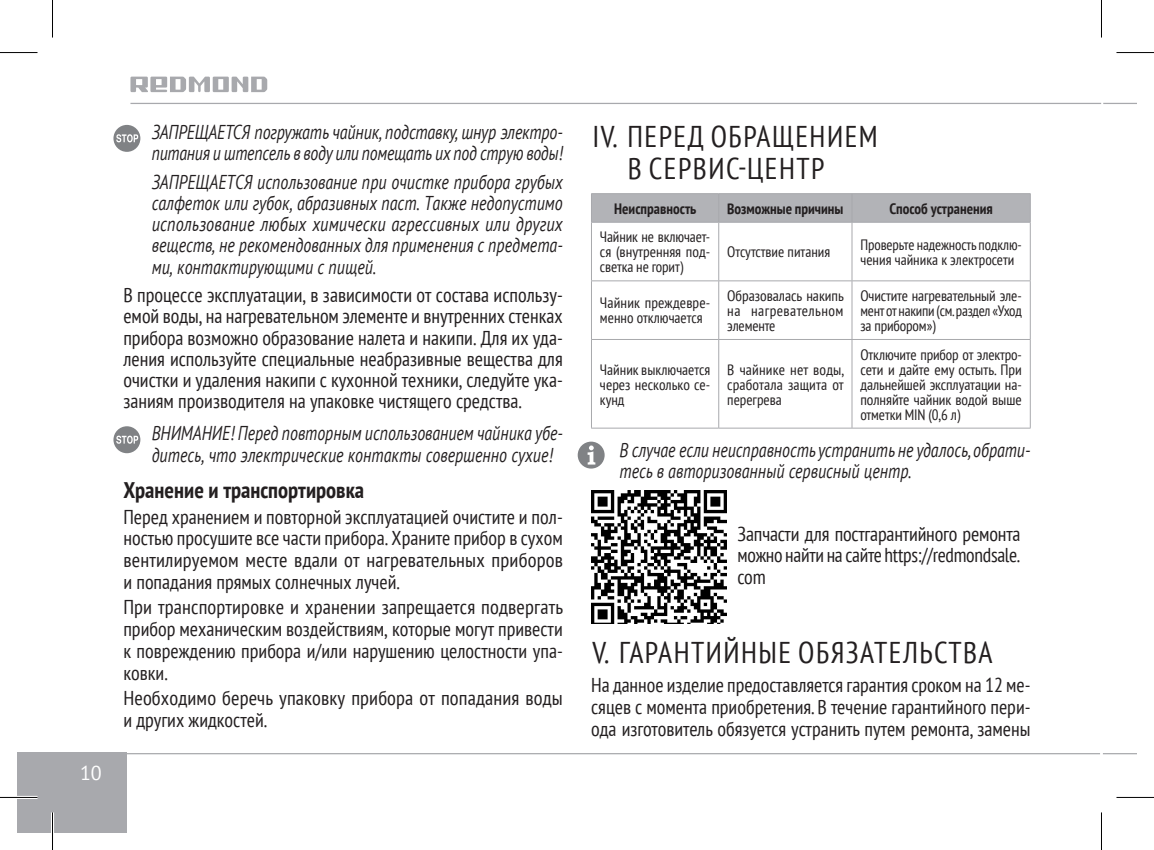
<style>
.page{position:relative;width:1154px;height:850px;background:#fff}
.page>*{position:absolute;margin:0;border:0;box-sizing:border-box;transform-origin:0 0}
.t1{font:condensed 30px/32.5px "PT Sans";letter-spacing:.05em;color:#231f20;text-align:center}
.Heading_2{font:700 condensed 22.5px "PT Sans";color:#231f20}
.t2{font:condensed 20px/21.8px "PT Sans";color:#231f20;text-align:justify}
.Footnote_1{font:italic 20px/21.2px "PT Sans";color:#231f20;scale:.8 1}
.t3{font:20px "PT Sans";color:#fff}
.Plain_Text{font:condensed 15px/15px "PT Sans";letter-spacing:-.005em;color:#231f20;text-align:justify}
.Plain_Text_Header{font:700 condensed 15px "PT Sans";color:#231f20}
</style>
<div class="page">
<div style="left:17px;top:752px;width:110px;height:80px;background:#a8a9ad"></div>
<svg style="left:130px;top:77px;width:137px;height:15px"></svg>
<hr style="left:130px;top:103px;width:971px;height:1px;background:#a8a9ad">
<hr style="left:102px;top:752px;width:998px;height:2px;background:#a8a9ad">
<hr style="left:1103px;top:103px;width:34px;height:1px;background:#a8a9ad">
<hr style="left:1103px;top:752px;width:34px;height:2px;background:#a8a9ad">
<svg style="left:113px;top:125px;width:27px;height:27px"></svg>
<svg style="left:113px;top:426px;width:27px;height:27px"></svg>
<hr style="left:591px;top:222px;width:1px;height:58px;background:#a8a9ad">
<hr style="left:718px;top:222px;width:1px;height:58px;background:#a8a9ad">
<hr style="left:852px;top:222px;width:178px;height:1px;background:#a8a9ad">
<hr style="left:851px;top:222px;width:1px;height:58px;background:#a8a9ad">
<hr style="left:1030px;top:222px;width:1px;height:58px;background:#a8a9ad">
<hr style="left:591px;top:280px;width:128px;height:1px;background:#a8a9ad">
<hr style="left:591px;top:281px;width:1px;height:58px;background:#a8a9ad">
<hr style="left:719px;top:280px;width:133px;height:1px;background:#a8a9ad">
<hr style="left:718px;top:281px;width:1px;height:58px;background:#a8a9ad">
<hr style="left:852px;top:280px;width:178px;height:1px;background:#a8a9ad">
<hr style="left:851px;top:281px;width:1px;height:58px;background:#a8a9ad">
<hr style="left:1030px;top:281px;width:1px;height:58px;background:#a8a9ad">
<hr style="left:591px;top:339px;width:128px;height:1px;background:#a8a9ad">
<hr style="left:591px;top:339px;width:1px;height:88px;background:#a8a9ad">
<hr style="left:719px;top:339px;width:133px;height:1px;background:#a8a9ad">
<hr style="left:718px;top:339px;width:1px;height:88px;background:#a8a9ad">
<hr style="left:852px;top:339px;width:178px;height:1px;background:#a8a9ad">
<hr style="left:851px;top:339px;width:1px;height:88px;background:#a8a9ad">
<hr style="left:1030px;top:339px;width:1px;height:88px;background:#a8a9ad">
<hr style="left:591px;top:427px;width:128px;height:1px;background:#a8a9ad">
<hr style="left:719px;top:427px;width:133px;height:1px;background:#a8a9ad">
<hr style="left:852px;top:427px;width:178px;height:1px;background:#a8a9ad">
<div style="left:591px;top:193px;width:440px;height:29px;background:#b2b3b7"></div>
<hr style="left:591px;top:222px;width:128px;height:1px;background:#a8a9ad">
<hr style="left:719px;top:222px;width:133px;height:1px;background:#a8a9ad">
<img style="left:591px;top:490px;width:136px;height:133px">
<svg style="left:578px;top:441px;width:27px;height:27px"></svg>
<hr style="left:0;top:795px;width:38px;height:3px;background:#fff">
<hr style="left:51px;top:812px;width:3px;height:37px;background:#fff">
<hr style="left:0;top:52px;width:38px;height:1px;background:#000">
<hr style="left:1116px;top:52px;width:38px;height:1px;background:#000">
<hr style="left:0;top:796px;width:38px;height:1px;background:#000">
<hr style="left:1116px;top:796px;width:38px;height:1px;background:#000">
<hr style="left:52px;top:0;width:1px;height:38px;background:#000">
<hr style="left:52px;top:812px;width:1px;height:37px;background:#000">
<hr style="left:1101px;top:0;width:1px;height:38px;background:#000">
<hr style="left:1101px;top:812px;width:1px;height:37px;background:#000">
<p class="t3" style="left:80px;top:760px;width:23px">10</p>
<p class="Footnote_1" style="left:152px;top:121px;width:515px">ЗАПРЕЩАЕТСЯ погружать чайник, подставку, шнур электро&shy;питания и штепсель в воду или помещать их под струю воды!</p>
<p class="Footnote_1" style="left:152px;top:170px;width:515px;text-align:justify">ЗАПРЕЩАЕТСЯ использование при очистке прибора грубых салфеток или губок, абразивных паст. Также недопустимо использование любых химически агрессивных или других веществ, не рекомендованных для применения с предмета&shy;ми, контактирующими с пищей.</p>
<p class="t2" style="left:123px;top:284px;width:441px">В процессе эксплуатации, в зависимости от состава использу&shy;емой воды, на нагревательном элементе и внутренних стенках прибора возможно образование налета и накипи. Для их уда&shy;ления используйте специальные неабразивные вещества для очистки и удаления накипи с кухонной техники, следуйте ука&shy;заниям производителя на упаковке чистящего средства.</p>
<p class="Footnote_1" style="left:152px;top:422px;width:515px">ВНИМАНИЕ! Перед повторным использованием чайника убе&shy;дитесь, что электрические контакты совершенно сухие!</p>
<p class="Heading_2" style="left:123px;top:475px;width:242px">Хранение и транспортировка</p>
<p class="t2" style="left:123px;top:505px;width:441px">Перед хранением и повторной эксплуатацией очистите и пол&shy;ностью просушите все части прибора. Храните прибор в сухом вентилируемом месте вдали от нагревательных приборов и попадания прямых солнечных лучей.</p>
<p class="t2" style="left:123px;top:595px;width:441px">При транспортировке и хранении запрещается подвергать прибор механическим воздействиям, которые могут привести к повреждению прибора и/или нарушению целостности упа&shy;ковки.</p>
<p class="t2" style="left:123px;top:686px;width:441px">Необходимо беречь упаковку прибора от попадания воды и других жидкостей.</p>
<p class="t1" style="left:592px;top:119px;width:287px">IV. ПЕРЕД ОБРАЩЕНИЕМ<br>В СЕРВИС-ЦЕНТР</p>
<p class="Plain_Text_Header" style="left:614px;top:198px;width:84px">Неисправность</p>
<p class="Plain_Text_Header" style="left:727px;top:198px;width:118px">Возможные причины</p>
<p class="Plain_Text_Header" style="left:889px;top:198px;width:105px">Способ устранения</p>
<p class="Plain_Text" style="left:600px;top:229px;width:112px">Чайник не включает&shy;ся (внутренняя под&shy;светка не горит)</p>
<p class="Plain_Text" style="left:727px;top:244px;width:105px">Отсутствие питания</p>
<p class="Plain_Text" style="left:860px;top:236px;width:163px">Проверьте надежность подклю&shy;чения чайника к электросети</p>
<p class="Plain_Text" style="left:600px;top:295px;width:112px">Чайник преждевре&shy;менно отключается</p>
<p class="Plain_Text" style="left:727px;top:288px;width:118px">Образовалась накипь на нагревательном элементе</p>
<p class="Plain_Text" style="left:860px;top:288px;width:163px">Очистите нагревательный эле&shy;мент от накипи (см. раздел «Уход за прибором»)</p>
<p class="Plain_Text" style="left:600px;top:361px;width:112px">Чайник выключается через несколько се&shy;кунд</p>
<p class="Plain_Text" style="left:727px;top:361px;width:119px">В чайнике нет воды, сработала защита от перегрева</p>
<p class="Plain_Text" style="left:860px;top:346px;width:163px">Отключите прибор от электро&shy;сети и дайте ему остыть. При дальнейшей эксплуатации на&shy;полняйте чайник водой выше отметки MIN (0,6 л)</p>
<p class="Footnote_1" style="left:619px;top:438px;width:515px">В случае если неисправность устранить не удалось, обрати&shy;тесь в авторизованный сервисный центр.</p>
<p class="t2" style="left:738px;top:522px;width:284px">Запчасти для постгарантийного ремонта можно найти на сайте https://redmondsale. com</p>
<p class="t1" style="left:592px;top:635px;width:402px">V. ГАРАНТИЙНЫЕ ОБЯЗАТЕЛЬСТВА</p>
<p class="t2" style="left:591px;top:673px;width:441px">На данное изделие предоставляется гарантия сроком на 12 ме&shy;сяцев с момента приобретения. В течение гарантийного пери&shy;ода изготовитель обязуется устранить путем ремонта, замены</p>
</div>
